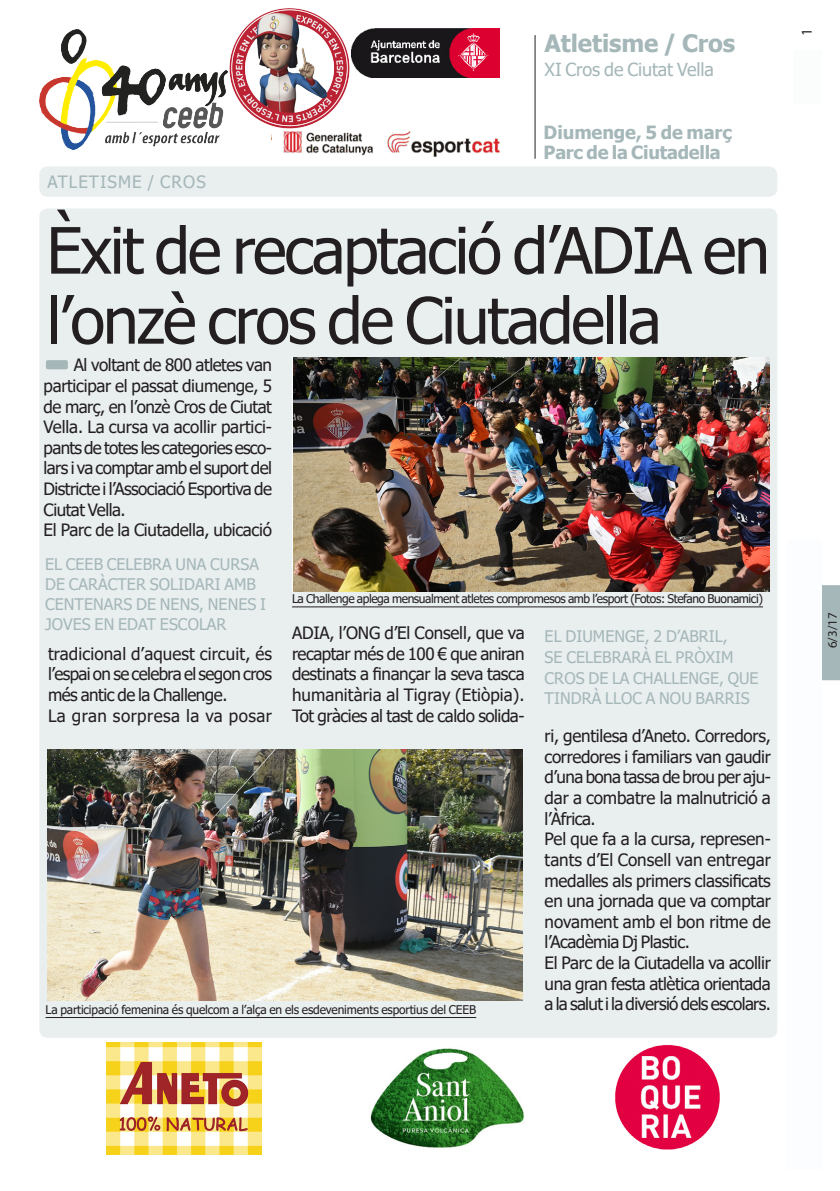
<style>
.page{position:relative;width:840px;height:1191px;background:#fff}
.page>*{position:absolute;margin:0;border:0;box-sizing:border-box;transform-origin:0 0}
.totc_TITULAR-noti-31{font:64px/70px "Tahoma";letter-spacing:-.035em;color:#231f20}
.t1{font:700 24px "Tahoma";letter-spacing:-.005em;color:#a5b7b9}
.t2{font:700 18.2px "Tahoma";letter-spacing:-.015em;color:#a5b7b9}
.t3{font:18px "Tahoma";letter-spacing:-.005em;color:#a5b7b9}
.totc_TEXT_BASE{font:17px/20.6px "Tahoma";letter-spacing:-.03em;color:#231f20;text-align:justify}
.totc_TEXT_BASE-2{font:17px "Tahoma";letter-spacing:.025em;color:#231f20}
.totc_EPÍGRAF{font:17px "Tahoma";letter-spacing:.065em;color:#a5b7b9}
.totc_EPÍGRAF-2{font:16px/20px "Tahoma";letter-spacing:.005em;color:#a5b7b9}
.t4{font:15px "Myriad Pro";color:#231f20}
.totc_FRASE_noti-càrr{font:13px "Myriad Pro";color:#231f20}
.totc_PEU_FOTO{font:12px "Tahoma";letter-spacing:-.035em;color:#231f20}
.totc_PEU_FOTO-2{font:12px "Tahoma";letter-spacing:-.015em;color:#231f20}
</style>
<div class="page">
<div style="left:822px;top:585px;width:17px;height:95px;background:#a5b7b9"></div>
<div style="left:39px;top:208px;width:737px;height:829px;background:#e9eeef;border-radius:8px"></div>
<div style="left:39px;top:167px;width:737px;height:30px;background:#e9eeef;border-radius:8px"></div>
<img style="left:293px;top:357px;width:476px;height:234px">
<hr style="left:292px;top:606px;width:470px;height:1px;background:#231f20">
<hr style="left:534px;top:35px;width:1px;height:124px;background:#231f20">
<div style="left:787px;top:540px;width:34px;height:629px;background:#fbfdfe"></div>
<div style="left:793px;top:50px;width:28px;height:54px;background:#fbfdfc"></div>
<img style="left:363px;top:28px;width:136px;height:50px">
<img style="left:615px;top:1044px;width:105px;height:106px">
<img style="left:283px;top:131px;width:217px;height:26px">
<img style="left:47px;top:749px;width:475px;height:251px">
<hr style="left:45px;top:1017px;width:431px;height:1px;background:#231f20">
<div style="left:46px;top:360px;width:22px;height:9px;background:#a5b7b9;border-radius:2px"></div>
<img style="left:370px;top:1048px;width:154px;height:100px">
<img style="left:107px;top:1042px;width:154px;height:112px">
<img style="left:227px;top:8px;width:136px;height:132px">
<img style="left:39px;top:29px;width:188px;height:121px">
<p class="t1" style="left:544px;top:27px;width:192px">Atletisme / Cros</p>
<p class="t3" style="left:544px;top:58px;width:171px">XI Cros de Ciutat Vella</p>
<p class="totc_EPÍGRAF" style="left:47px;top:170px;width:160px">ATLETISME / CROS</p>
<p class="t2" style="left:543px;top:119px;width:190px">Diumenge, 5 de març</p>
<p class="t2" style="left:543px;top:140px;width:179px">Parc de la Ciutadella</p>
<p class="totc_TITULAR-noti-31" style="left:46px;top:219px;width:724px">Èxit de recaptació d’ADIA en l’onzè cros de Ciutadella</p>
<p class="totc_TEXT_BASE" style="left:44px;top:356px;width:230px;text-indent:30px">Al voltant de 800 atletes van participar el passat diumenge, 5 de març, en l’onzè Cros de Ciutat Vella. La cursa va acollir partici&shy;pants de totes les categories esco&shy;lars i va comptar amb el suport del Districte i l’Associació Esportiva de Ciutat Vella.</p>
<p class="totc_TEXT_BASE" style="left:44px;top:520px;width:230px">El Parc de la Ciutadella, ubicació</p>
<p class="totc_EPÍGRAF-2" style="left:45px;top:555px;width:222px">EL CEEB CELEBRA UNA CURSA<br>DE CARÀCTER SOLIDARI AMB<br>CENTENARS DE NENS, NENES I<br>JOVES EN EDAT ESCOLAR</p>
<p class="totc_TEXT_BASE" style="left:48px;top:644px;width:225px">tradicional d’aquest circuit, és l’espai on se celebra el segon cros més antic de la Challenge.</p>
<p class="totc_TEXT_BASE-2" style="left:48px;top:704px;width:225px">La gran sorpresa la va posar</p>
<p class="totc_PEU_FOTO" style="left:292px;top:590px;width:472px">La Challenge aplega mensualment atletes compromesos amb l’esport (Fotos: Stefano Buonamici)</p>
<p class="totc_TEXT_BASE" style="left:292px;top:623px;width:234px">ADIA, l’ONG d’El Consell, que va recaptar més de 100 € que aniran destinats a finançar la seva tasca humanitària al Tigray (Etiòpia).<br>Tot gràcies al tast de caldo solida-</p>
<p class="totc_EPÍGRAF-2" style="left:544px;top:627px;width:215px;line-height:20.6px">EL DIUMENGE, 2 D’ABRIL,<br>SE CELEBRARÀ EL PRÒXIM<br>CROS DE LA CHALLENGE, QUE<br>TINDRÀ LLOC A NOU BARRIS</p>
<p class="totc_PEU_FOTO-2" style="left:45px;top:1001px;width:432px">La participació femenina és quelcom a l’alça en els esdeveniments esportius del CEEB</p>
<p class="totc_TEXT_BASE" style="left:544px;top:726px;width:228px">ri, gentilesa d’Aneto. Corredors, corredores i familiars van gaudir d’una bona tassa de brou per aju&shy;dar a combatre la malnutrició a l’Àfrica.</p>
<p class="totc_TEXT_BASE" style="left:544px;top:829px;width:228px">Pel que fa a la cursa, represen&shy;tants d’El Consell van entregar medalles als primers classificats en una jornada que va comptar novament amb el bon ritme de l’Acadèmia Dj Plastic.</p>
<p class="totc_TEXT_BASE" style="left:544px;top:953px;width:227px">El Parc de la Ciutadella va acollir una gran festa atlètica orientada a la salut i la diversió dels escolars.</p>
<p class="t4" style="left:797px;top:36px;width:9px;rotate:-90deg">1</p>
<p class="totc_FRASE_noti-càrr" style="left:824px;top:648px;width:38px;rotate:-90deg">6/3/17</p>
</div>
